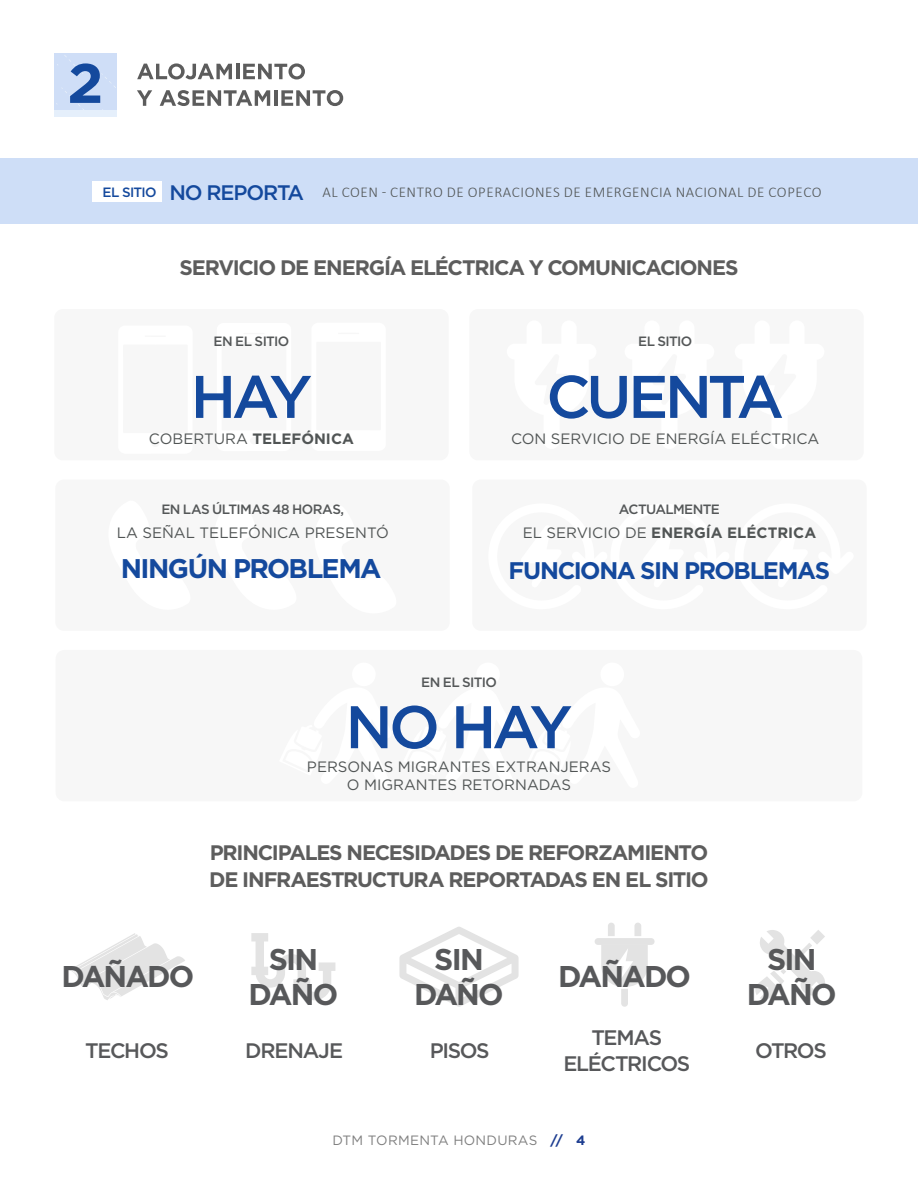
<style>
.page{position:relative;width:918px;height:1188px;background:#fff}
.page>*{position:absolute;margin:0;border:0;box-sizing:border-box;transform-origin:0 0}
.t1{font:500 60px "Gotham";letter-spacing:-.075em;color:#14499d}
.t2{font:700 30px/35.4px "Gotham";letter-spacing:-.065em;color:#57585a;text-align:center}
.t3{font:700 27px "Gotham";letter-spacing:-.055em;color:#14499d}
.t4{font:700 24px "Gotham";letter-spacing:-.055em;color:#14499d}
.t5{font:700 21px/26.4px "Gotham";letter-spacing:-.055em;color:#5d5d5d}
.t6{font:500 21px/26.4px "Gotham";letter-spacing:-.06em;color:#57585a;text-align:center}
.t7{font:15px/18px "Gotham";color:#515555;text-align:center}
.t8{font:300 15px "Calibri";letter-spacing:.04em;color:#515555}
.t9{font:700 15px "Gotham";color:#515555}
.t10{font:500 13.5px "Gotham";letter-spacing:-.04em;color:#545758}
.t11{font:13.5px "Gotham";letter-spacing:.02em;color:#808080}
.s1{font-family:"Gotham";font-weight:500;font-size:13.5px;color:#14499d}
.s2{font-family:"Gotham";font-weight:500;font-size:21px;color:#14499d}
.s3{font-weight:400}
.s4{font-weight:700;color:#1d3d90}
</style>
<div class="page">
<div style="left:0;top:158px;width:918px;height:66px;background:#cedef7"></div>
<div style="left:54px;top:309px;width:395px;height:151px;background:#f7f7f7;border-radius:9px"></div>
<svg style="left:137px;top:63px;width:95px;height:16px"></svg>
<hr style="left:236px;top:64px;width:3px;height:15px;background:#5c5c5c">
<svg style="left:243px;top:63px;width:62px;height:16px"></svg>
<svg style="left:137px;top:90px;width:15px;height:16px"></svg>
<svg style="left:160px;top:90px;width:110px;height:16px"></svg>
<hr style="left:274px;top:90px;width:4px;height:16px;background:#5c5c5c">
<svg style="left:281px;top:90px;width:62px;height:16px"></svg>
<div style="left:54px;top:53px;width:62px;height:63px;background:#cfdef7"></div>
<div style="left:54px;top:110px;width:62px;height:6px;background:#e5effb"></div>
<svg style="left:56px;top:55px;width:60px;height:55px"></svg>
<svg style="left:70px;top:933px;width:115px;height:67px"></svg>
<svg style="left:251px;top:933px;width:84px;height:67px"></svg>
<svg style="left:399px;top:927px;width:120px;height:80px"></svg>
<div style="left:595px;top:938px;width:60px;height:7px;background:#e3e3e3;border-radius:3px"></div>
<svg style="left:608px;top:923px;width:7px;height:13px"></svg>
<svg style="left:634px;top:923px;width:7px;height:13px"></svg>
<svg style="left:601px;top:945px;width:47px;height:62px"></svg>
<svg style="left:755px;top:930px;width:70px;height:70px"></svg>
<div style="left:469px;top:309px;width:395px;height:151px;background:#f7f7f7;border-radius:9px"></div>
<div style="left:472px;top:480px;width:395px;height:151px;background:#f7f7f7;border-radius:9px"></div>
<div style="left:55px;top:480px;width:395px;height:151px;background:#f7f7f7;border-radius:9px"></div>
<div style="left:56px;top:650px;width:806px;height:151px;background:#f7f7f7;border-radius:9px"></div>
<div style="left:92px;top:181px;width:70px;height:21px;background:#fff"></div>
<p class="t8" style="left:103px;top:186px;width:720px"><span class="s1">EL SITIO</span> <span class="s2">NO REPORTA</span> AL COEN - CENTRO DE OPERACIONES DE EMERGENCIA NACIONAL DE COPECO</p>
<p class="t5" style="left:179px;top:254px;width:561px">SERVICIO DE ENERGÍA ELÉCTRICA Y COMUNICACIONES</p>
<p class="t10" style="left:214px;top:333px;width:77px">EN EL SITIO</p>
<h1 class="t1" style="left:191px;top:357px;width:123px">HAY</h1>
<p class="t9" style="left:149px;top:429px;width:206px"><span class="s3">COBERTURA</span> TELEFÓNICA</p>
<p class="t10" style="left:161px;top:501px;width:184px">EN LAS ÚLTIMAS 48 HORAS,</p>
<p class="t3" style="left:121px;top:551px;width:262px">NINGÚN PROBLEMA</p>
<p class="t7" style="left:117px;top:524px;width:274px">LA SEÑAL TELEFÓNICA PRESENTÓ</p>
<p class="t10" style="left:638px;top:333px;width:56px">EL SITIO</p>
<h1 class="t1" style="left:546px;top:357px;width:239px">CUENTA</h1>
<p class="t7" style="left:511px;top:429px;width:310px">CON SERVICIO DE ENERGÍA ELÉCTRICA</p>
<p class="t10" style="left:619px;top:501px;width:102px">ACTUALMENTE</p>
<p class="t9" style="left:523px;top:523px;width:295px"><span class="s3">EL SERVICIO DE</span> ENERGÍA ELÉCTRICA</p>
<p class="t4" style="left:509px;top:554px;width:323px">FUNCIONA SIN PROBLEMAS</p>
<p class="t10" style="left:421px;top:673px;width:77px">EN EL SITIO</p>
<h1 class="t1" style="left:345px;top:688px;width:229px">NO HAY</h1>
<p class="t7" style="left:307px;top:758px;width:306px">PERSONAS MIGRANTES EXTRANJERAS<br>O MIGRANTES RETORNADAS</p>
<p class="t5" style="left:209px;top:839px;width:501px">PRINCIPALES NECESIDADES DE REFORZAMIENTO<br>DE INFRAESTRUCTURA REPORTADAS EN EL SITIO</p>
<h2 class="t2" style="left:61px;top:959px;width:134px">DAÑADO</h2>
<h2 class="t2" style="left:414px;top:941px;width:91px">SIN<br>DAÑO</h2>
<h2 class="t2" style="left:249px;top:941px;width:91px">SIN<br>DAÑO</h2>
<h2 class="t2" style="left:558px;top:959px;width:134px">DAÑADO</h2>
<h2 class="t2" style="left:747px;top:941px;width:91px">SIN<br>DAÑO</h2>
<p class="t6" style="left:85px;top:1037px;width:85px">TECHOS</p>
<p class="t6" style="left:245px;top:1037px;width:100px">DRENAJE</p>
<p class="t6" style="left:430px;top:1037px;width:62px">PISOS</p>
<p class="t6" style="left:563px;top:1024px;width:129px">TEMAS<br>ELÉCTRICOS</p>
<p class="t11" style="left:332px;top:1131px;width:255px">DTM TORMENTA HONDURAS <span class="s4">// 4</span></p>
<p class="t6" style="left:755px;top:1037px;width:73px">OTROS</p>
</div>
